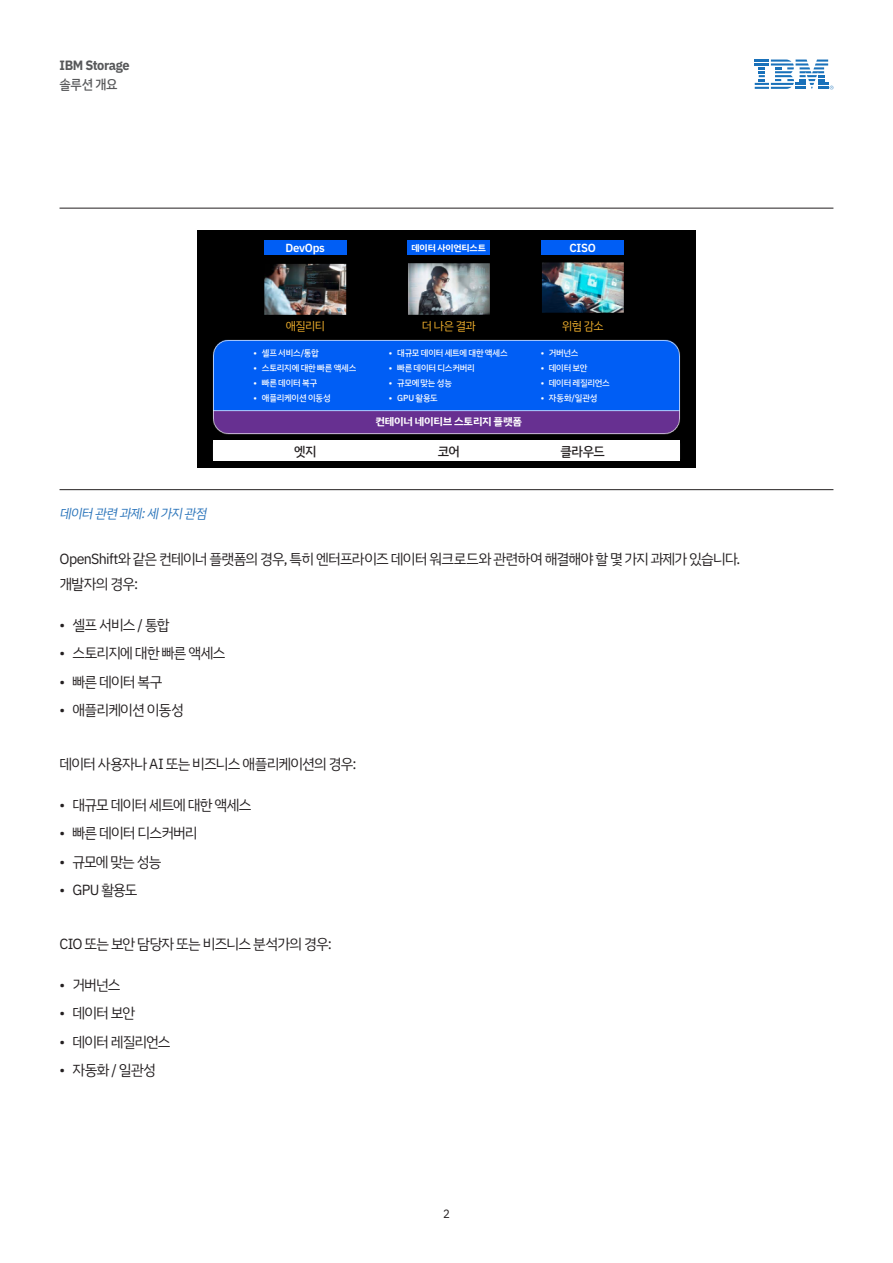
<style>
.page{position:relative;width:893px;height:1263px;background:#fff}
.page>*{position:absolute;margin:0;border:0;box-sizing:border-box;transform-origin:0 0}
.t1{font:14.7px "IBM Plex Sans KR";letter-spacing:-.055em;color:#231f20}
.t2{font:700 13.5px "IBM Plex Sans KR";letter-spacing:-.03em;color:#57585a;scale:.95 1}
.t3{font:500 13.5px "IBM Plex Sans KR";color:#57585a;scale:.95 1}
.t4{font:italic 13.2px "IBM Plex Sans KR";color:#2873ba}
.t5{font:500 13.2px "IBM Plex Sans KR";letter-spacing:-.04em;color:#231f20}
.t6{font:12px "IBM Plex Sans KR";color:#231f20;scale:.95 1}
.t7{font:11.7px "IBM Plex Sans KR";letter-spacing:-.035em;color:#f5b32d}
.t8{font:600 11.7px "IBM Plex Sans KR";letter-spacing:-.02em;color:#fff}
.t9{font:700 10.35px "IBM Plex Sans KR";letter-spacing:-.025em;color:#fff;scale:1.05 1}
.t10{font:500 8.85px "IBM Plex Sans KR";letter-spacing:-.025em;color:#fff}
.t11{font:700 8.85px "IBM Plex Sans KR";letter-spacing:-.025em;color:#fff;scale:1.05 1}
</style>
<div class="page">
<svg style="left:755px;top:60px;width:78px;height:29px"></svg>
<hr style="left:60px;top:208px;width:773px;height:1px;background:#231f20">
<hr style="left:60px;top:489px;width:773px;height:1px;background:#231f20">
<img style="left:198px;top:230px;width:497px;height:237px">
<div style="left:277px;top:319px;width:339px;height:16px;background:#000"></div>
<div style="left:356px;top:413px;width:181px;height:17px;background:#673091"></div>
<img style="left:264px;top:240px;width:82px;height:15px">
<img style="left:408px;top:240px;width:82px;height:15px">
<img style="left:542px;top:240px;width:82px;height:15px">
<div style="left:245px;top:343px;width:403px;height:63px;background:#005ef5"></div>
<img style="left:213px;top:441px;width:467px;height:20px">
<p class="t2" style="left:60px;top:57px;width:75px">IBM Storage</p>
<p class="t3" style="left:60px;top:76px;width:63px">솔루션 개요</p>
<p class="t8" style="left:286px;top:241px;width:41px">DevOps</p>
<p class="t11" style="left:412px;top:243px;width:72px">데이터 사이언티스트</p>
<p class="t8" style="left:569px;top:241px;width:28px">CISO</p>
<p class="t7" style="left:286px;top:319px;width:41px">애질리티</p>
<p class="t10" style="left:254px;top:348px;width:67px">• 셀프 서비스/통합</p>
<p class="t10" style="left:254px;top:363px;width:104px">• 스토리지에 대한 빠른 액세스</p>
<p class="t10" style="left:254px;top:378px;width:65px">• 빠른 데이터 복구</p>
<p class="t10" style="left:254px;top:393px;width:79px">• 애플리케이션 이동성</p>
<p class="t7" style="left:422px;top:319px;width:55px">더 나은 결과</p>
<p class="t10" style="left:389px;top:348px;width:120px">• 대규모 데이터 세트에 대한 액세스</p>
<p class="t10" style="left:389px;top:363px;width:87px">• 빠른 데이터 디스커버리</p>
<p class="t10" style="left:389px;top:378px;width:64px">• 규모에 맞는 성능</p>
<p class="t10" style="left:389px;top:393px;width:50px">• GPU 활용도</p>
<p class="t9" style="left:376px;top:415px;width:141px">컨테이너 네이티브 스토리지 플랫폼</p>
<p class="t7" style="left:562px;top:319px;width:43px">위험 감소</p>
<p class="t10" style="left:541px;top:348px;width:39px">• 거버넌스</p>
<p class="t10" style="left:541px;top:363px;width:48px">• 데이터 보안</p>
<p class="t10" style="left:541px;top:378px;width:71px">• 데이터 레질리언스</p>
<p class="t10" style="left:541px;top:393px;width:58px">• 자동화/일관성</p>
<p class="t5" style="left:294px;top:443px;width:24px">엣지</p>
<p class="t5" style="left:438px;top:443px;width:24px">코어</p>
<p class="t5" style="left:560px;top:443px;width:46px">클라우드</p>
<p class="t4" style="left:60px;top:506px;width:154px">데이터 관련 과제:세 가지 관점</p>
<p class="t1" style="left:60px;top:550px;width:682px">OpenShift와 같은 컨테이너 플랫폼의 경우, 특히 엔터프라이즈 데이터 워크로드와 관련하여 해결해야 할 몇 가지 과제가 있습니다.</p>
<p class="t1" style="left:60px;top:576px;width:80px">개발자의 경우:</p>
<p class="t1" style="left:60px;top:616px;width:111px">• 셀프 서비스 / 통합</p>
<p class="t1" style="left:60px;top:645px;width:167px">• 스토리지에 대한 빠른 액세스</p>
<p class="t1" style="left:60px;top:673px;width:105px">• 빠른 데이터 복구</p>
<p class="t1" style="left:60px;top:702px;width:126px">• 애플리케이션 이동성</p>
<p class="t1" style="left:60px;top:756px;width:299px">데이터 사용자나 AI 또는 비즈니스 애플리케이션의 경우:</p>
<p class="t1" style="left:60px;top:796px;width:194px">• 대규모 데이터 세트에 대한 액세스</p>
<p class="t1" style="left:60px;top:825px;width:140px">• 빠른 데이터 디스커버리</p>
<p class="t1" style="left:60px;top:853px;width:103px">• 규모에 맞는 성능</p>
<p class="t1" style="left:60px;top:882px;width:80px">• GPU 활용도</p>
<p class="t1" style="left:60px;top:936px;width:274px">CIO 또는 보안 담당자 또는 비즈니스 분석가의 경우:</p>
<p class="t1" style="left:60px;top:976px;width:62px">• 거버넌스</p>
<p class="t1" style="left:60px;top:1005px;width:77px">• 데이터 보안</p>
<p class="t1" style="left:60px;top:1033px;width:113px">• 데이터 레질리언스</p>
<p class="t1" style="left:60px;top:1062px;width:98px">• 자동화 / 일관성</p>
<p class="t6" style="left:443px;top:1207px;width:9px">2</p>
</div>
